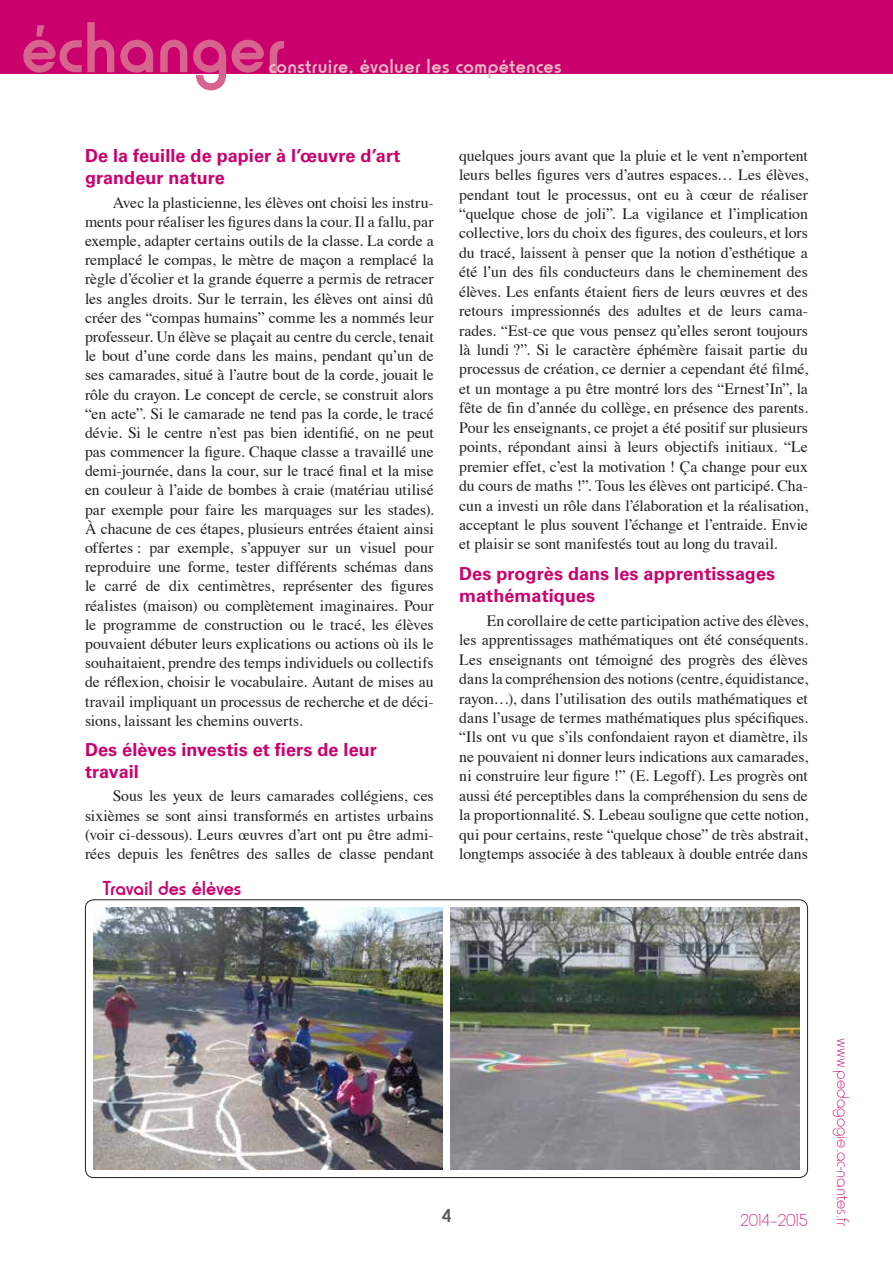
<style>
.page{position:relative;width:893px;height:1263px;background:#fff}
.page>*{position:absolute;margin:0;border:0;box-sizing:border-box;transform-origin:0 0}
.t1{font:500 75px "Horatio D";color:#d7648e}
.t2{font:500 21px "Horatio D";letter-spacing:.02em;color:#ebb7c8}
.t3{font:500 21px "Horatio D";letter-spacing:-.005em;color:#ca016c}
.t4{font:500 19.5px "Horatio D";color:#57585a}
.t5{font:700 18px/21.9px "Univers";letter-spacing:.005em;color:#ca016c}
.t6{font:18px "Horatio D Ligh";color:#ca016c}
.t7{font:15.75px/19.5px "Times";letter-spacing:-.005em;color:#231f20;text-align:justify}
</style>
<div class="page">
<div style="left:0;top:0;width:893px;height:74px;background:#ca016c"></div>
<img style="left:451px;top:908px;width:348px;height:261px">
<img style="left:94px;top:908px;width:348px;height:261px">
<h1 class="t1" style="left:21px;top:5px;width:266px">échanger</h1>
<h2 class="t2" style="left:269px;top:54px;width:294px">construire, évaluer les compétences</h2>
<p class="t5" style="left:85px;top:145px;width:317px">De la feuille de papier à l’œuvre d’art grandeur nature</p>
<p class="t7" style="left:85px;top:191px;width:350px;text-indent:28px">Avec la plasticienne, les élèves ont choisi les instru&shy;ments pour réaliser les figures dans la cour. Il a fallu, par exemple, adapter certains outils de la classe. La corde a remplacé le compas, le mètre de maçon a remplacé la règle d’écolier et la grande équerre a permis de retracer les angles droits. Sur le terrain, les élèves ont ainsi dû créer des “compas humains” comme les a nommés leur professeur. Un élève se plaçait au centre du cercle, tenait le bout d’une corde dans les mains, pendant qu’un de ses camarades, situé à l’autre bout de la corde, jouait le rôle du crayon. Le concept de cercle, se construit alors “en acte”. Si le camarade ne tend pas la corde, le tracé dévie. Si le centre n’est pas bien identifié, on ne peut pas commencer la figure. Chaque classe a travaillé une demi-journée, dans la cour, sur le tracé final et la mise en couleur à l’aide de bombes à craie (matériau utilisé par exemple pour faire les marquages sur les stades).<br>À chacune de ces étapes, plusieurs entrées étaient ainsi offertes : par exemple, s’appuyer sur un visuel pour reproduire une forme, tester différents schémas dans le carré de dix centimètres, représenter des figures réalistes (maison) ou complètement imaginaires. Pour le programme de construction ou le tracé, les élèves pouvaient débuter leurs explications ou actions où ils le souhaitaient, prendre des temps individuels ou collectifs de réflexion, choisir le vocabulaire. Autant de mises au travail impliquant un processus de recherche et de déci&shy;sions, laissant les chemins ouverts.</p>
<p class="t5" style="left:85px;top:739px;width:293px">Des élèves investis et fiers de leur travail</p>
<p class="t7" style="left:85px;top:785px;width:350px;text-indent:28px">Sous les yeux de leurs camarades collégiens, ces sixièmes se sont ainsi transformés en artistes urbains (voir ci-dessous). Leurs œuvres d’art ont pu être admi&shy;rées depuis les fenêtres des salles de classe pendant</p>
<h2 class="t3" style="left:103px;top:876px;width:140px">Travail des élèves</h2>
<p class="t7" style="left:459px;top:144px;width:350px">quelques jours avant que la pluie et le vent n’emportent leurs belles figures vers d’autres espaces… Les élèves, pendant tout le processus, ont eu à cœur de réaliser “quelque chose de joli”. La vigilance et l’implication collective, lors du choix des figures, des couleurs, et lors du tracé, laissent à penser que la notion d’esthétique a été l’un des fils conducteurs dans le cheminement des élèves. Les enfants étaient fiers de leurs œuvres et des retours impressionnés des adultes et de leurs cama&shy;rades. “Est-ce que vous pensez qu’elles seront toujours là lundi ?”. Si le caractère éphémère faisait partie du processus de création, ce dernier a cependant été filmé, et un montage a pu être montré lors des “Ernest’In”, la fête de fin d’année du collège, en présence des parents.<br>Pour les enseignants, ce projet a été positif sur plusieurs points, répondant ainsi à leurs objectifs initiaux. “Le premier effet, c’est la motivation ! Ça change pour eux du cours de maths !”. Tous les élèves ont participé. Cha&shy;cun a investi un rôle dans l’élaboration et la réalisation, acceptant le plus souvent l’échange et l’entraide. Envie et plaisir se sont manifestés tout au long du travail.</p>
<p class="t5" style="left:459px;top:563px;width:317px">Des progrès dans les apprentissages mathématiques</p>
<p class="t7" style="left:459px;top:609px;width:350px;text-indent:28px">En corollaire de cette participation active des élèves, les apprentissages mathématiques ont été conséquents.<br>Les enseignants ont témoigné des progrès des élèves dans la compréhension des notions (centre, équidistance, rayon…), dans l’utilisation des outils mathématiques et dans l’usage de termes mathématiques plus spécifiques. “Ils ont vu que s’ils confondaient rayon et diamètre, ils ne pouvaient ni donner leurs indications aux camarades, ni construire leur figure !” (E. Legoff). Les progrès ont aussi été perceptibles dans la compréhension du sens de la proportionnalité. S. Lebeau souligne que cette notion, qui pour certains, reste “quelque chose” de très abstrait, longtemps associée à des tableaux à double entrée dans</p>
<p class="t4" style="left:442px;top:1205px;width:10px">4</p>
<p class="t6" style="left:740px;top:1210px;width:69px">2014–2015</p>
<p class="t6" style="left:853px;top:1038px;width:189px;rotate:90deg">www.pedagogie.ac-nantes.fr</p>
</div>
